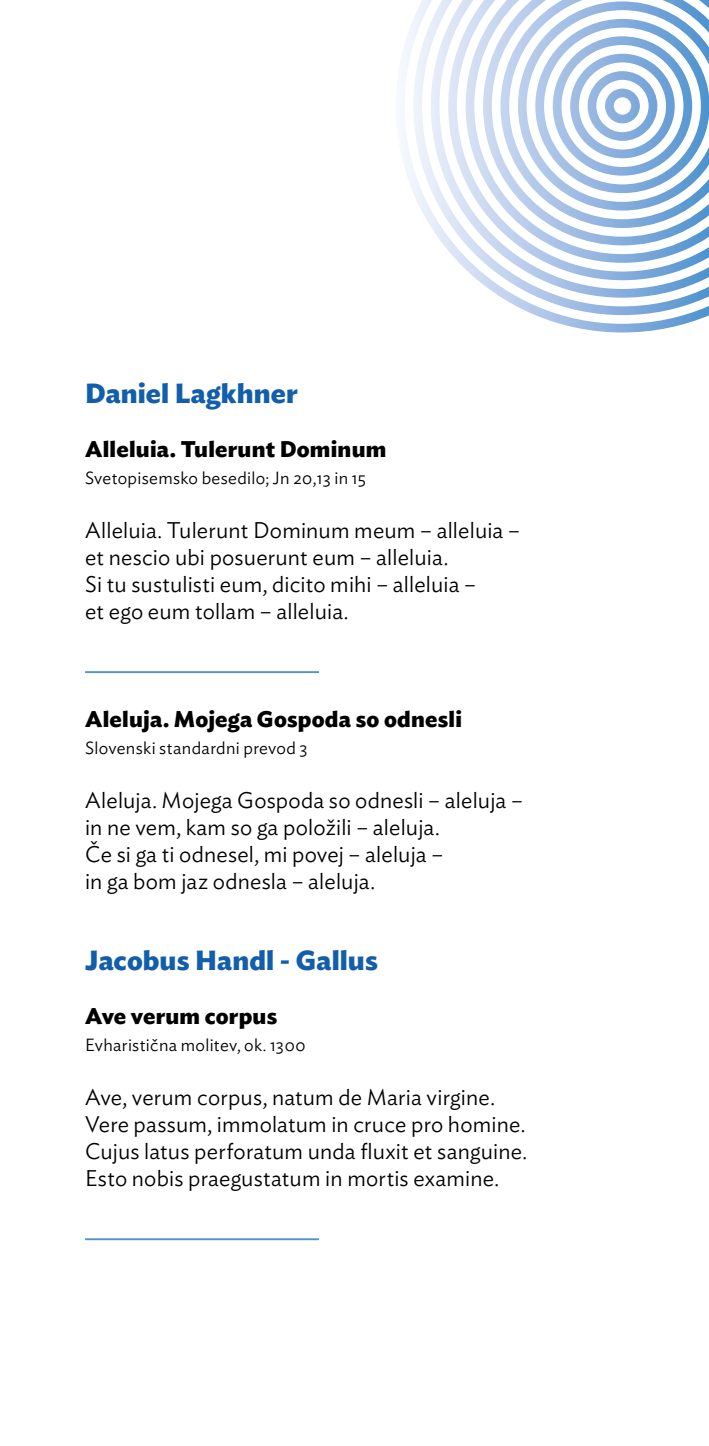
<style>
.page{position:relative;width:709px;height:1446px;background:#fff}
.page>*{position:absolute;margin:0;border:0;box-sizing:border-box;transform-origin:0 0}
.t1{font:700 27.5px "Ideal Sans";letter-spacing:.005em;color:#135eab}
.t2{font:300 22.5px/27px "Ideal Sans";letter-spacing:.01em;color:#000}
.t3{font:700 22.5px "Ideal Sans";letter-spacing:.01em;color:#000}
.t4{font:300 17.5px "Ideal Sans";letter-spacing:.02em;color:#000}
</style>
<div class="page">
<svg style="left:402px;top:0;width:307px;height:332px"></svg>
<hr style="left:85px;top:671px;width:234px;height:2px;background:#4c93cf">
<hr style="left:85px;top:1238px;width:234px;height:2px;background:#4c93cf">
<p class="t1" style="left:85px;top:371px;width:214px">Daniel Lagkhner</p>
<p class="t3" style="left:85px;top:431px;width:303px">Alleluia. Tulerunt Dominum</p>
<p class="t4" style="left:85px;top:464px;width:282px">Svetopisemsko besedilo; Jn 20,13 in 15</p>
<p class="t2" style="left:85px;top:515px;width:436px">Alleluia. Tulerunt Dominum meum – alleluia – et nescio ubi posuerunt eum – alleluia.<br>Si tu sustulisti eum, dicito mihi – alleluia –<br>et ego eum tollam – alleluia.</p>
<p class="t3" style="left:85px;top:701px;width:378px">Aleluja. Mojega Gospoda so odnesli</p>
<p class="t4" style="left:85px;top:734px;width:224px">Slovenski standardni prevod 3</p>
<p class="t2" style="left:85px;top:785px;width:439px">Aleluja. Mojega Gospoda so odnesli – aleluja – in ne vem, kam so ga položili – aleluja.<br>Če si ga ti odnesel, mi povej – aleluja –<br>in ga bom jaz odnesla – aleluja.</p>
<p class="t1" style="left:85px;top:938px;width:294px">Jacobus Handl - Gallus</p>
<p class="t3" style="left:85px;top:998px;width:194px">Ave verum corpus</p>
<p class="t4" style="left:85px;top:1031px;width:222px">Evharistična molitev, ok. 1300</p>
<p class="t2" style="left:85px;top:1082px;width:443px">Ave, verum corpus, natum de Maria virgine.<br>Vere passum, immolatum in cruce pro homine.<br>Cujus latus perforatum unda fluxit et sanguine.<br>Esto nobis praegustatum in mortis examine.</p>
</div>
